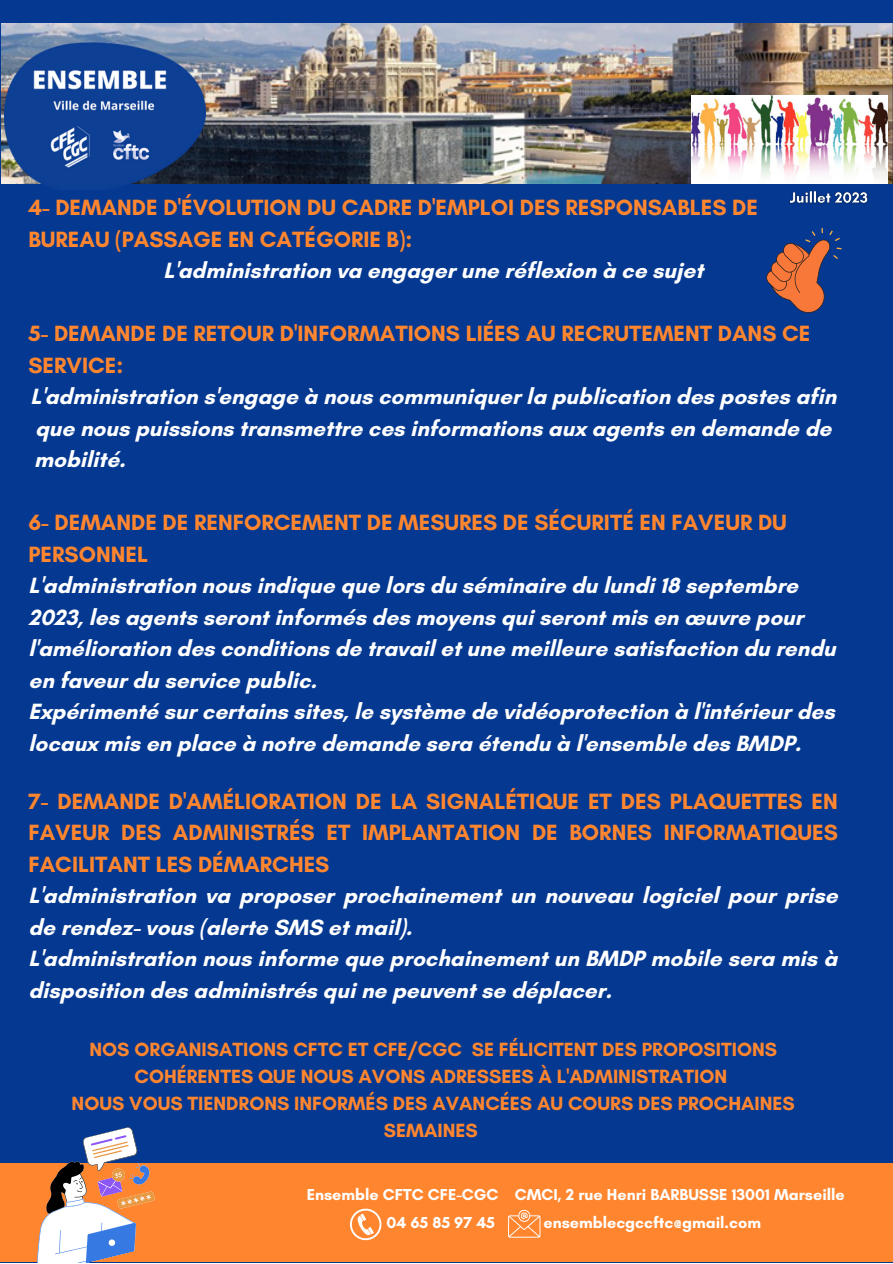
<style>
.page{position:relative;width:893px;height:1264px;background:#fff}
.page>*{position:absolute;margin:0;border:0;box-sizing:border-box;transform-origin:0 0}
.t1{font:700 22.5px/31.5px "Glacial Indifference";color:#fff}
.t2{font:700 22.5px/31.5px "Glacial Indifference";color:#ff862f}
.t3{font:700 19.5px/27px "Glacial Indifference";color:#ff862f;text-align:center}
.t4{font:700 16.2px "Glacial Indifference";color:#fff}
</style>
<div class="page">
<div style="left:0;top:0;width:892px;height:1262px;background:#053890"></div>
<div style="left:0;top:1163px;width:892px;height:98px;background:#ff862f"></div>
<img style="left:2px;top:23px;width:890px;height:160px">
<img style="left:691px;top:95px;width:196px;height:88px">
<img style="left:4px;top:41px;width:202px;height:143px">
<svg style="left:350px;top:1208px;width:31px;height:32px"></svg>
<svg style="left:508px;top:1209px;width:32px;height:28px"></svg>
<svg style="left:766px;top:228px;width:76px;height:85px"></svg>
<svg style="left:11px;top:1127px;width:157px;height:135px"></svg>
<img style="left:789px;top:191px;width:79px;height:13px">
<p class="t2" style="left:28px;top:191px;width:731px">4- DEMANDE D'ÉVOLUTION DU CADRE D'EMPLOI DES RESPONSABLES DE<br>BUREAU (PASSAGE EN CATÉGORIE B):</p>
<p class="t1" style="left:163px;top:254px;width:541px">L'administration va engager une réflexion à ce sujet</p>
<p class="t2" style="left:28px;top:317px;width:783px">5- DEMANDE DE RETOUR D'INFORMATIONS LIÉES AU RECRUTEMENT DANS CE<br>SERVICE:</p>
<p class="t1" style="left:30px;top:380px;width:807px">L'administration s'engage à nous communiquer la publication des postes afin que nous puissions transmettre ces informations aux agents en demande de</p>
<p class="t1" style="left:34px;top:443px;width:93px">mobilité.</p>
<p class="t2" style="left:28px;top:506px;width:760px">6- DEMANDE DE RENFORCEMENT DE MESURES DE SÉCURITÉ EN FAVEUR DU<br>PERSONNEL</p>
<p class="t1" style="left:28px;top:569px;width:808px">L'administration nous indique que lors du séminaire du lundi 18 septembre 2023, les agents seront informés des moyens qui seront mis en œuvre pour l'amélioration des conditions de travail et une meilleure satisfaction du rendu en faveur du service public.</p>
<p class="t1" style="left:28px;top:695px;width:807px">Expérimenté sur certains sites, le système de vidéoprotection à l'intérieur des locaux mis en place à notre demande sera étendu à l'ensemble des BMDP.</p>
<p class="t2" style="left:28px;top:785px;width:811px;text-align:justify">7- DEMANDE D'AMÉLIORATION DE LA SIGNALÉTIQUE ET DES PLAQUETTES EN FAVEUR DES ADMINISTRÉS ET IMPLANTATION DE BORNES INFORMATIQUES FACILITANT LES DÉMARCHES</p>
<p class="t1" style="left:28px;top:879px;width:810px">L'administration va proposer prochainement un nouveau logiciel pour prise de rendez- vous (alerte SMS et mail).</p>
<p class="t1" style="left:28px;top:942px;width:810px">L'administration nous informe que prochainement un BMDP mobile sera mis à disposition des administrés qui ne peuvent se déplacer.</p>
<p class="t3" style="left:89px;top:1036px;width:689px">NOS ORGANISATIONS CFTC ET CFE/CGC SE FÉLICITENT DES PROPOSITIONS<br>COHÉRENTES QUE NOUS AVONS ADRESSEES À L'ADMINISTRATION</p>
<p class="t3" style="left:72px;top:1090px;width:724px">NOUS VOUS TIENDRONS INFORMÉS DES AVANCÉES AU COURS DES PROCHAINES<br>SEMAINES</p>
<p class="t4" style="left:307px;top:1184px;width:539px">Ensemble CFTC CFE-CGC CMCI, 2 rue Henri BARBUSSE 13001 Marseille</p>
<p class="t4" style="left:386px;top:1212px;width:110px">04 65 85 97 45</p>
<p class="t4" style="left:543px;top:1212px;width:219px">ensemblecgccftc@gmail.com</p>
</div>
